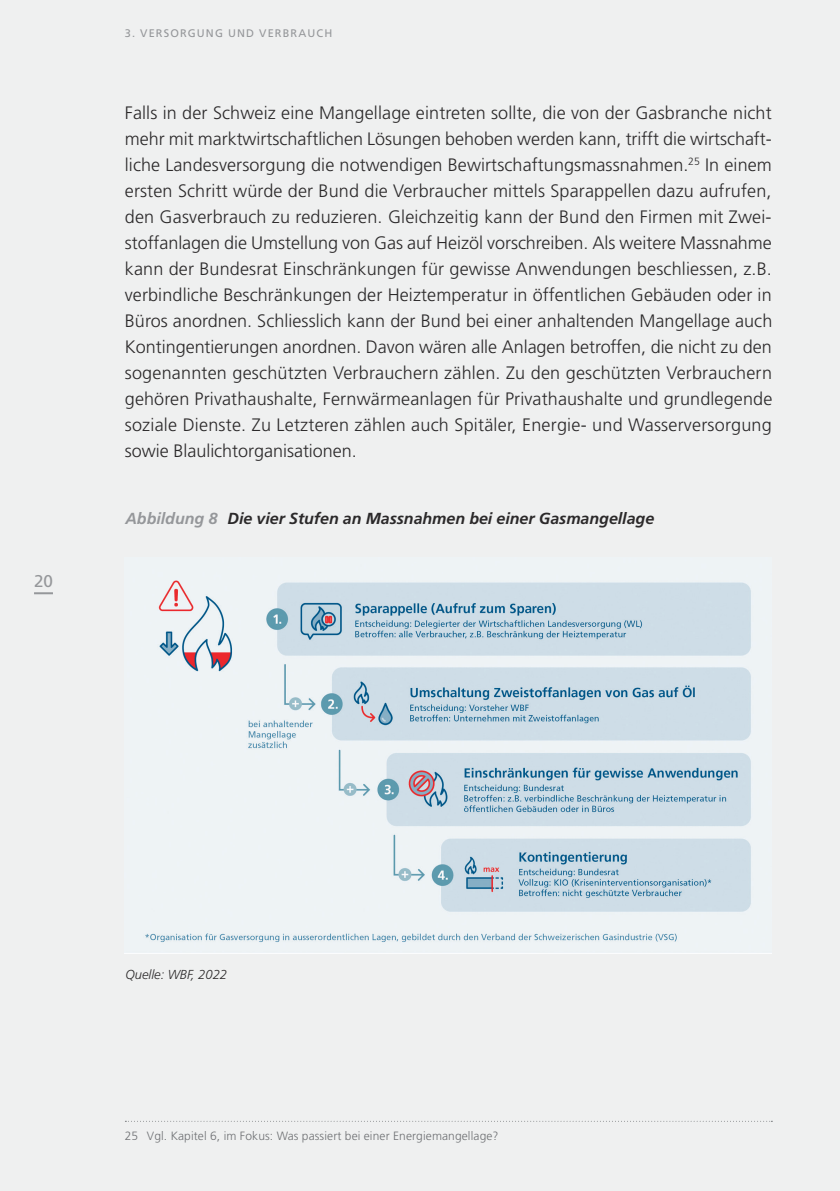
<style>
.page{position:relative;width:840px;height:1191px;background:#fff}
.page>*{position:absolute;margin:0;border:0;box-sizing:border-box;transform-origin:0 0}
.t1{font:300 18px/26px "Frutiger LT Std";color:#2b292a;text-align:justify}
.t2{font:17px "Frutiger LT Std";color:#95979a}
.t3{font:italic 700 16px "Frutiger LT Std";color:#2b292a}
.t4{font:italic 300 13px "Frutiger LT Std";color:#2b292a}
.t5{font:300 12px "Frutiger LT Std";letter-spacing:.01em;color:#6f7174}
.t6{font:11px "Frutiger LT Std";letter-spacing:.1em;color:#95979a}
.s1{color:#95979a}
</style>
<div class="page">
<div style="left:0;top:0;width:839px;height:1191px;background:#eff0f0"></div>
<svg style="left:125px;top:1120px;width:647px;height:1px"></svg>
<svg style="left:34px;top:592px;width:19px;height:2px"></svg>
<img style="left:145px;top:580px;width:606px;height:363px">
<p class="t2" style="left:34px;top:573px;width:20px">20</p>
<p class="t6" style="left:125px;top:27px;width:209px">3. VERSORGUNG UND VERBRAUCH</p>
<p class="t1" style="left:125px;top:100px;width:648px">Falls in der Schweiz eine Mangellage eintreten sollte, die von der Gasbranche nicht mehr mit marktwirtschaftlichen Lösungen behoben werden kann, trifft die wirtschaft&shy;liche Landesversorgung die notwendigen Bewirtschaftungsmassnahmen.<sup>25</sup> In einem ersten Schritt würde der Bund die Verbraucher mittels Sparappellen dazu aufrufen, den Gasverbrauch zu reduzieren. Gleichzeitig kann der Bund den Firmen mit Zwei&shy;stoffanlagen die Umstellung von Gas auf Heizöl vorschreiben. Als weitere Massnahme kann der Bundesrat Einschränkungen für gewisse Anwendungen beschliessen, z.B. verbindliche Beschränkungen der Heiztemperatur in öffentlichen Gebäuden oder in Büros anordnen. Schliesslich kann der Bund bei einer anhaltenden Mangellage auch Kontingentierungen anordnen. Davon wären alle Anlagen betroffen, die nicht zu den sogenannten geschützten Verbrauchern zählen. Zu den geschützten Verbrauchern gehören Privathaushalte, Fernwärmeanlagen für Privathaushalte und grundlegende soziale Dienste. Zu Letzteren zählen auch Spitäler, Energie- und Wasserversorgung sowie Blaulichtorganisationen.</p>
<p class="t3" style="left:125px;top:510px;width:530px"><span class="s1">Abbildung 8</span> Die vier Stufen an Massnahmen bei einer Gasmangellage</p>
<p class="t4" style="left:125px;top:968px;width:103px">Quelle: WBF, 2022</p>
<p class="t5" style="left:125px;top:1129px;width:375px">25 Vgl. Kapitel 6, im Fokus: Was passiert bei einer Energiemangellage?</p>
</div>
